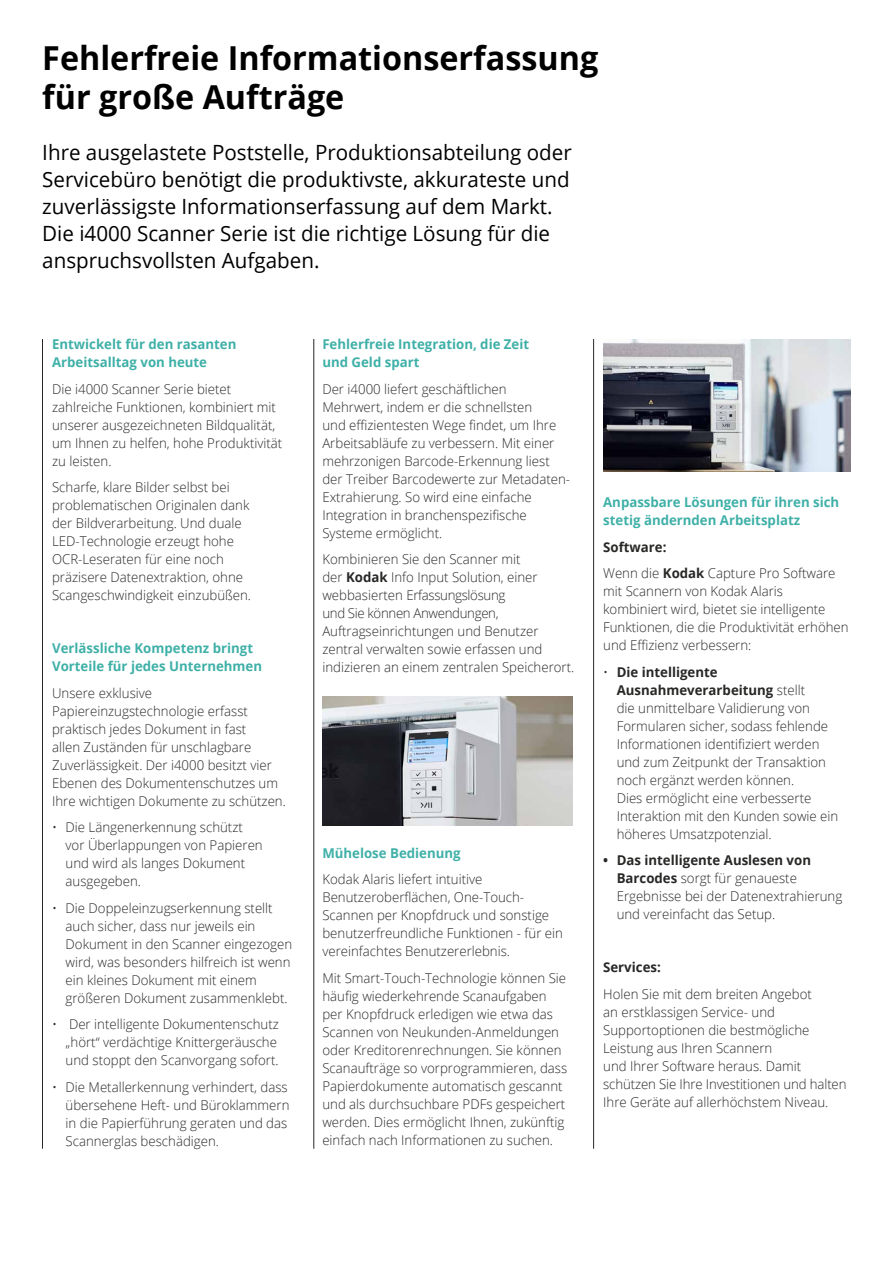
<style>
.page{position:relative;width:893px;height:1263px;background:#fff}
.page>*{position:absolute;margin:0;border:0;box-sizing:border-box;transform-origin:0 0}
.t1{font:700 33px/39px "Open Sans";color:#000}
.t2{font:21px/27px "Open Sans";color:#000}
.t3{font:300 13.5px/18px "Open Sans";color:#282827}
.t4{font:700 13.5px/18px "Open Sans";color:#3fb0a8}
.t5{font:700 13.5px "Open Sans";color:#282827}
.s1{font-weight:700}
</style>
<div class="page">
<img style="left:604px;top:339px;width:246px;height:132px">
<hr style="left:42px;top:339px;width:1px;height:810px;background:#282827">
<hr style="left:314px;top:339px;width:1px;height:810px;background:#282827">
<hr style="left:593px;top:339px;width:1px;height:810px;background:#282827">
<img style="left:322px;top:696px;width:251px;height:129px">
<h1 class="t1" style="left:42px;top:37px;width:557px">Fehlerfreie Informationserfassung für große Aufträge</h1>
<p class="t2" style="left:42px;top:138px;width:531px">Ihre ausgelastete Poststelle, Produktionsabteilung oder Servicebüro benötigt die produktivste, akkurateste und zuverlässigste Informationserfassung auf dem Markt.<br>Die i4000 Scanner Serie ist die richtige Lösung für die anspruchsvollsten Aufgaben.</p>
<p class="t4" style="left:52px;top:335px;width:186px">Entwickelt für den rasanten<br>Arbeitsalltag von heute</p>
<p class="t3" style="left:52px;top:380px;width:232px">Die i4000 Scanner Serie bietet zahlreiche Funktionen, kombiniert mit unserer ausgezeichneten Bildqualität, um Ihnen zu helfen, hohe Produktivität zu leisten.</p>
<p class="t3" style="left:52px;top:478px;width:200px">Scharfe, klare Bilder selbst bei problematischen Originalen dank der Bildverarbeitung. Und duale<br>LED-Technologie erzeugt hohe<br>OCR-Leseraten für eine noch präzisere Datenextraktion, ohne<br>Scangeschwindigkeit einzubüßen.</p>
<p class="t4" style="left:52px;top:639px;width:211px">Verlässliche Kompetenz bringt<br>Vorteile für jedes Unternehmen</p>
<p class="t3" style="left:52px;top:684px;width:235px">Unsere exklusive Papiereinzugstechnologie erfasst praktisch jedes Dokument in fast<br>allen Zuständen für unschlagbare Zuverlässigkeit. Der i4000 besitzt vier Ebenen des Dokumentenschutzes um Ihre wichtigen Dokumente zu schützen.</p>
<p class="t3" style="left:66px;top:818px;width:199px;text-indent:-13px">• Die Längenerkennung schützt vor Überlappungen von Papieren und wird als langes Dokument ausgegeben.</p>
<p class="t3" style="left:66px;top:898px;width:228px;text-indent:-13px">• Die Doppeleinzugserkennung stellt auch sicher, dass nur jeweils ein Dokument in den Scanner eingezogen wird, was besonders hilfreich ist wenn ein kleines Dokument mit einem größeren Dokument zusammenklebt.</p>
<p class="t3" style="left:66px;top:1015px;width:215px;text-indent:-13px">• Der intelligente Dokumentenschutz „hört“ verdächtige Knittergeräusche und stoppt den Scanvorgang sofort.</p>
<p class="t3" style="left:66px;top:1077px;width:225px;text-indent:-13px">• Die Metallerkennung verhindert, dass übersehene Heft- und Büroklammern in die Papierführung geraten und das Scannerglas beschädigen.</p>
<p class="t4" style="left:322px;top:335px;width:208px">Fehlerfreie Integration, die Zeit und Geld spart</p>
<p class="t3" style="left:322px;top:380px;width:249px">Der i4000 liefert geschäftlichen Mehrwert, indem er die schnellsten<br>und effizientesten Wege findet, um Ihre Arbeitsabläufe zu verbessern. Mit einer mehrzonigen Barcode-Erkennung liest der Treiber Barcodewerte zur Metadaten-Extrahierung. So wird eine einfache Integration in branchenspezifische Systeme ermöglicht.</p>
<p class="t3" style="left:322px;top:550px;width:253px">Kombinieren Sie den Scanner mit<br>der <span class="s1">Kodak</span> Info Input Solution, einer webbasierten Erfassungslösung<br>und Sie können Anwendungen, Auftragseinrichtungen und Benutzer zentral verwalten sowie erfassen und indizieren an einem zentralen Speicherort.</p>
<p class="t4" style="left:322px;top:844px;width:140px">Mühelose Bedienung</p>
<p class="t3" style="left:322px;top:870px;width:242px">Kodak Alaris liefert intuitive Benutzeroberflächen, One-Touch-Scannen per Knopfdruck und sonstige benutzerfreundliche Funktionen - für ein vereinfachtes Benutzererlebnis.</p>
<p class="t3" style="left:322px;top:969px;width:246px">Mit Smart-Touch-Technologie können Sie häufig wiederkehrende Scanaufgaben per Knopfdruck erledigen wie etwa das Scannen von Neukunden-Anmeldungen oder Kreditorenrechnungen. Sie können Scanaufträge so vorprogrammieren, dass Papierdokumente automatisch gescannt und als durchsuchbare PDFs gespeichert werden. Dies ermöglicht Ihnen, zukünftig einfach nach Informationen zu suchen.</p>
<p class="t4" style="left:603px;top:493px;width:238px">Anpassbare Lösungen für ihren sich stetig ändernden Arbeitsplatz</p>
<p class="t3" style="left:603px;top:533px;width:234px;line-height:26.5px"><span class="s1">Software:<br></span>Wenn die <span class="s1">Kodak</span> Capture Pro Software</p>
<p class="t3" style="left:603px;top:582px;width:247px">mit Scannern von Kodak Alaris kombiniert wird, bietet sie intelligente Funktionen, die die Produktivität erhöhen und Effizienz verbessern:</p>
<p class="t3" style="left:617px;top:662px;width:223px;text-indent:-13px">• <span class="s1">Die intelligente<br>Ausnahmeverarbeitung</span> stellt<br>die unmittelbare Validierung von<br>Formularen sicher, sodass fehlende<br>Informationen identifiziert werden und zum Zeitpunkt der Transaktion noch ergänzt werden können.<br>Dies ermöglicht eine verbesserte<br>Interaktion mit den Kunden sowie ein höheres Umsatzpotenzial.</p>
<p class="t3" style="left:617px;top:851px;width:227px;text-indent:-13px"><span class="s1">• Das intelligente Auslesen von<br>Barcodes</span> sorgt für genaueste<br>Ergebnisse bei der Datenextrahierung und vereinfacht das Setup.</p>
<p class="t5" style="left:603px;top:958px;width:59px">Services:</p>
<p class="t3" style="left:603px;top:984px;width:245px">Holen Sie mit dem breiten Angebot<br>an erstklassigen Service- und Supportoptionen die bestmögliche Leistung aus Ihren Scannern<br>und Ihrer Software heraus. Damit schützen Sie Ihre Investitionen und halten Ihre Geräte auf allerhöchstem Niveau.</p>
</div>
